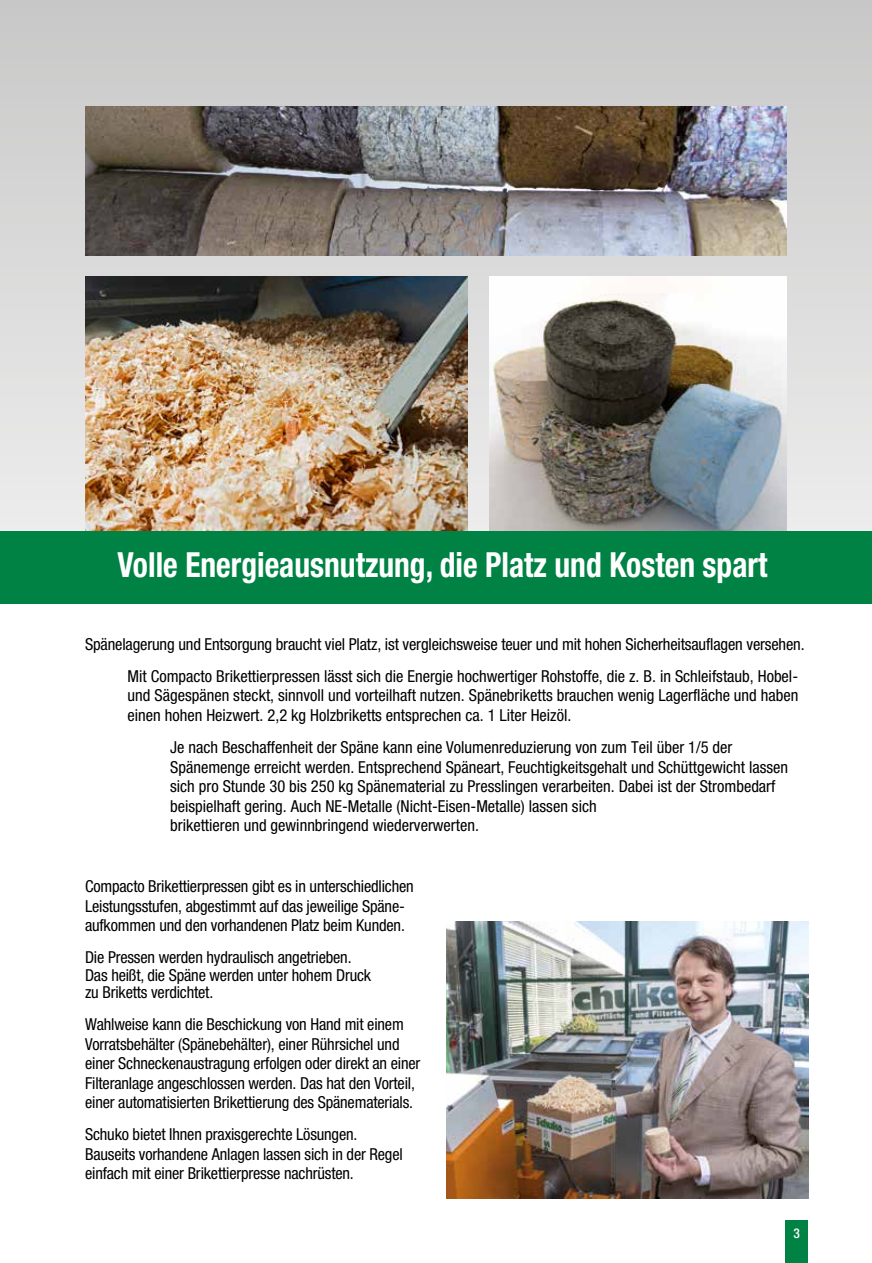
<style>
.page{position:relative;width:872px;height:1263px;background:#fff}
.page>*{position:absolute;margin:0;border:0;box-sizing:border-box;transform-origin:0 0}
.t1{font:700 condensed 34.65px "Helvetica Neue LT Pro";color:#fff;scale:.91 1}
.t2{font:condensed 16.5px/19.5px "Helvetica Neue LT Pro";letter-spacing:-.01em;color:#000}
.t3{font:500 condensed 13.5px "Helvetica Neue LT Pro";color:#fff}
</style>
<div class="page">
<div style="left:785px;top:1220px;width:23px;height:43px;background:#008244"></div>
<div style="left:0;top:0;width:872px;height:531px;background:linear-gradient(to bottom,#c8c8c7,#ededed)"></div>
<img style="left:446px;top:922px;width:362px;height:276px">
<img style="left:85px;top:276px;width:383px;height:255px">
<img style="left:85px;top:106px;width:702px;height:149px">
<img style="left:489px;top:276px;width:298px;height:255px">
<div style="left:0;top:531px;width:872px;height:73px;background:#008244"></div>
<h1 class="t1" style="left:117px;top:544px;width:716px">Volle Energieausnutzung, die Platz und Kosten spart</h1>
<p class="t2" style="left:128px;top:627px;width:678px;line-height:32.2px;text-indent:-43px">Spänelagerung und Entsorgung braucht viel Platz, ist vergleichsweise teuer und mit hohen Sicherheitsauflagen versehen.<br>Mit Compacto Brikettierpressen lässt sich die Energie hochwertiger Rohstoffe, die z. B. in Schleifstaub, Hobel-</p>
<p class="t2" style="left:128px;top:686px;width:672px">und Sägespänen steckt, sinnvoll und vorteilhaft nutzen. Spänebriketts brauchen wenig Lagerfläche und haben einen hohen Heizwert. 2,2 kg Holzbriketts entsprechen ca. 1 Liter Heizöl.</p>
<p class="t2" style="left:170px;top:737px;width:619px">Je nach Beschaffenheit der Späne kann eine Volumenreduzierung von zum Teil über 1/5 der Spänemenge erreicht werden. Entsprechend Späneart, Feuchtigkeitsgehalt und Schüttgewicht lassen sich pro Stunde 30 bis 250 kg Spänematerial zu Presslingen verarbeiten. Dabei ist der Strombedarf beispielhaft gering. Auch NE-Metalle (Nicht-Eisen-Metalle) lassen sich<br>brikettieren und gewinnbringend wiederverwerten.</p>
<p class="t2" style="left:85px;top:876px;width:330px">Compacto Brikettierpressen gibt es in unterschiedlichen<br>Leistungsstufen, abgestimmt auf das jeweilige Späne&shy;aufkommen und den vorhandenen Platz beim Kunden.</p>
<p class="t2" style="left:85px;top:949px;width:288px;line-height:17.2px">Die Pressen werden hydraulisch angetrieben.<br>Das heißt, die Späne werden unter hohem Druck zu Briketts verdichtet.</p>
<p class="t2" style="left:85px;top:1014px;width:337px">Wahlweise kann die Beschickung von Hand mit einem Vorratsbehälter (Spänebehälter), einer Rührsichel und einer Schneckenaustragung erfolgen oder direkt an einer Filteranlage angeschlossen werden. Das hat den Vorteil, einer automatisierten Brikettierung des Spänematerials.</p>
<p class="t2" style="left:85px;top:1124px;width:319px">Schuko bietet Ihnen praxisgerechte Lösungen.<br>Bauseits vorhandene Anlagen lassen sich in der Regel einfach mit einer Brikettierpresse nachrüsten.</p>
<p class="t3" style="left:793px;top:1225px;width:8px">3</p>
</div>
